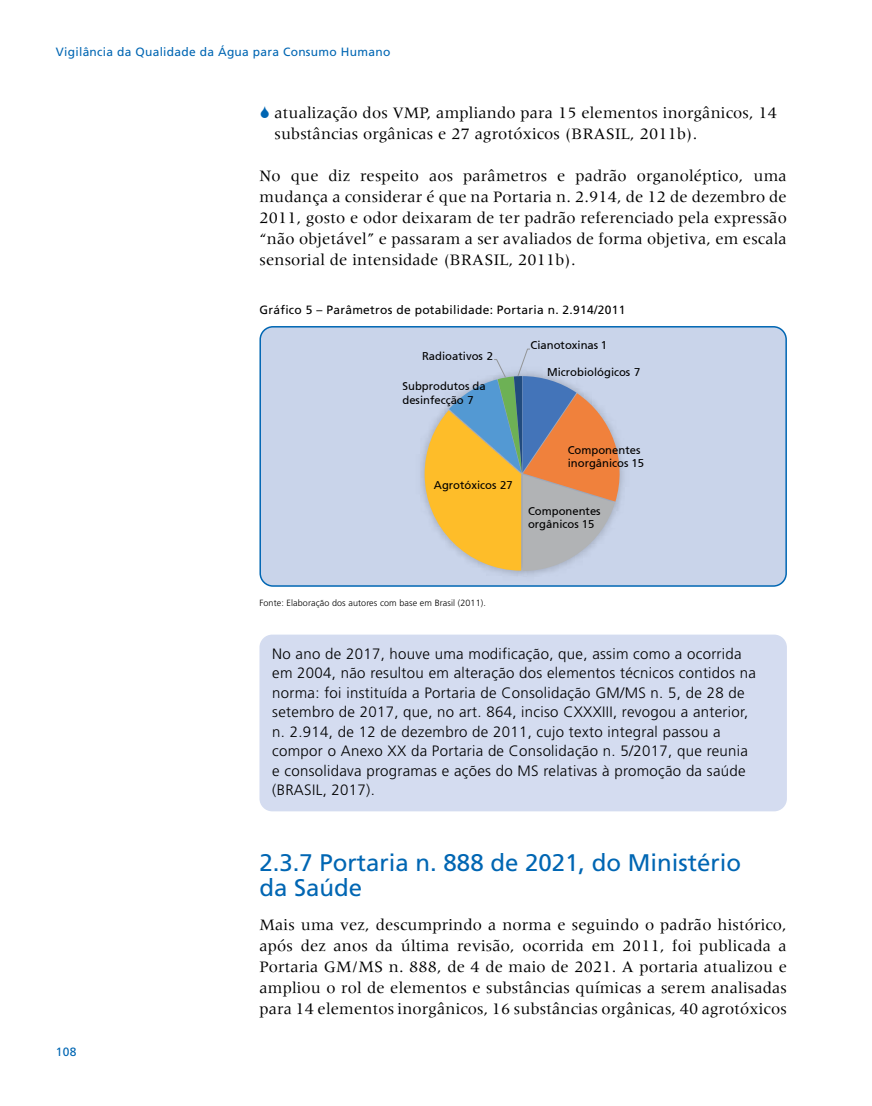
<style>
.page{position:relative;width:872px;height:1106px;background:#fff}
.page>*{position:absolute;margin:0;border:0;box-sizing:border-box;transform-origin:0 0}
.t1{font:24px/25.5px "Frutiger LT Std";color:#0066b3}
.t2{font:16.5px/21px "Meridien LT Std";letter-spacing:.01em;color:#000;text-align:justify}
.t3{font:300 15px/19.5px "Frutiger LT Std";letter-spacing:.02em;color:#000}
.t4{font:12px "Frutiger LT Std";letter-spacing:.025em;color:#000}
.t5{font:12px "Frutiger LT Std";letter-spacing:.025em;color:#0066b3}
.t6{font:11.25px/13.4px "Frutiger 55 Roman";color:#000}
.t7{font:300 9px "Frutiger LT Std";letter-spacing:.01em;color:#000}
</style>
<div class="page">
<div style="left:262px;top:327px;width:524px;height:257px;background:#c9d4ea"></div>
<img style="left:628px;top:381px;width:4px;height:133px">
<img style="left:533px;top:571px;width:94px;height:12px">
<img style="left:412px;top:397px;width:121px;height:186px">
<svg style="left:424px;top:349px;width:204px;height:222px;background:#c3b294"></svg>
<div style="left:259px;top:326px;width:528px;height:261px;border:2px solid #0066b3;border-radius:13px"></div>
<div style="left:259px;top:634px;width:528px;height:177px;background:#d4dcf0;border-radius:13px"></div>
<p class="t5" style="left:56px;top:45px;width:336px">Vigilância da Qualidade da Água para Consumo Humano</p>
<p class="t2" style="left:274px;top:102px;width:504px">atualização dos VMP, ampliando para 15 elementos inorgânicos, 14 substâncias orgânicas e 27 agrotóxicos (BRASIL, 2011b).</p>
<p class="t2" style="left:259px;top:165px;width:529px">No que diz respeito aos parâmetros e padrão organoléptico, uma mudança a considerar é que na Portaria n. 2.914, de 12 de dezembro de 2011, gosto e odor deixaram de ter padrão referenciado pela expressão “não objetável” e passaram a ser avaliados de forma objetiva, em escala sensorial de intensidade (BRASIL, 2011b).</p>
<p class="t4" style="left:259px;top:303px;width:367px">Gráfico 5 – Parâmetros de potabilidade: Portaria n. 2.914/2011</p>
<p class="t6" style="left:422px;top:349px;width:73px">Radioativos 2</p>
<p class="t6" style="left:402px;top:380px;width:85px">Subprodutos da desinfecção 7</p>
<p class="t6" style="left:434px;top:478px;width:80px">Agrotóxicos 27</p>
<p class="t6" style="left:530px;top:338px;width:78px">Cianotoxinas 1</p>
<p class="t6" style="left:547px;top:365px;width:95px">Microbiológicos 7</p>
<p class="t6" style="left:568px;top:443px;width:78px">Componentes inorgânicos 15</p>
<p class="t6" style="left:528px;top:504px;width:74px">Componentes orgânicos 15</p>
<p class="t7" style="left:259px;top:597px;width:228px">Fonte: Elaboração dos autores com base em Brasil (2011).</p>
<p class="t3" style="left:272px;top:644px;width:485px">No ano de 2017, houve uma modificação, que, assim como a ocorrida em 2004, não resultou em alteração dos elementos técnicos contidos na norma: foi instituída a Portaria de Consolidação GM/MS n. 5, de 28 de setembro de 2017, que, no art. 864, inciso CXXXIII, revogou a anterior, n. 2.914, de 12 de dezembro de 2011, cujo texto integral passou a compor o Anexo XX da Portaria de Consolidação n. 5/2017, que reunia e consolidava programas e ações do MS relativas à promoção da saúde (BRASIL, 2017).</p>
<p class="t5" style="left:56px;top:1044px;width:22px">108</p>
<h1 class="t1" style="left:259px;top:850px;width:483px">2.3.7 Portaria n. 888 de 2021, do Ministério da Saúde</h1>
<p class="t2" style="left:259px;top:914px;width:529px">Mais uma vez, descumprindo a norma e seguindo o padrão histórico, após dez anos da última revisão, ocorrida em 2011, foi publicada a Portaria GM/MS n. 888, de 4 de maio de 2021. A portaria atualizou e ampliou o rol de elementos e substâncias químicas a serem analisadas para 14 elementos inorgânicos, 16 substâncias orgânicas, 40 agrotóxicos</p>
</div>
